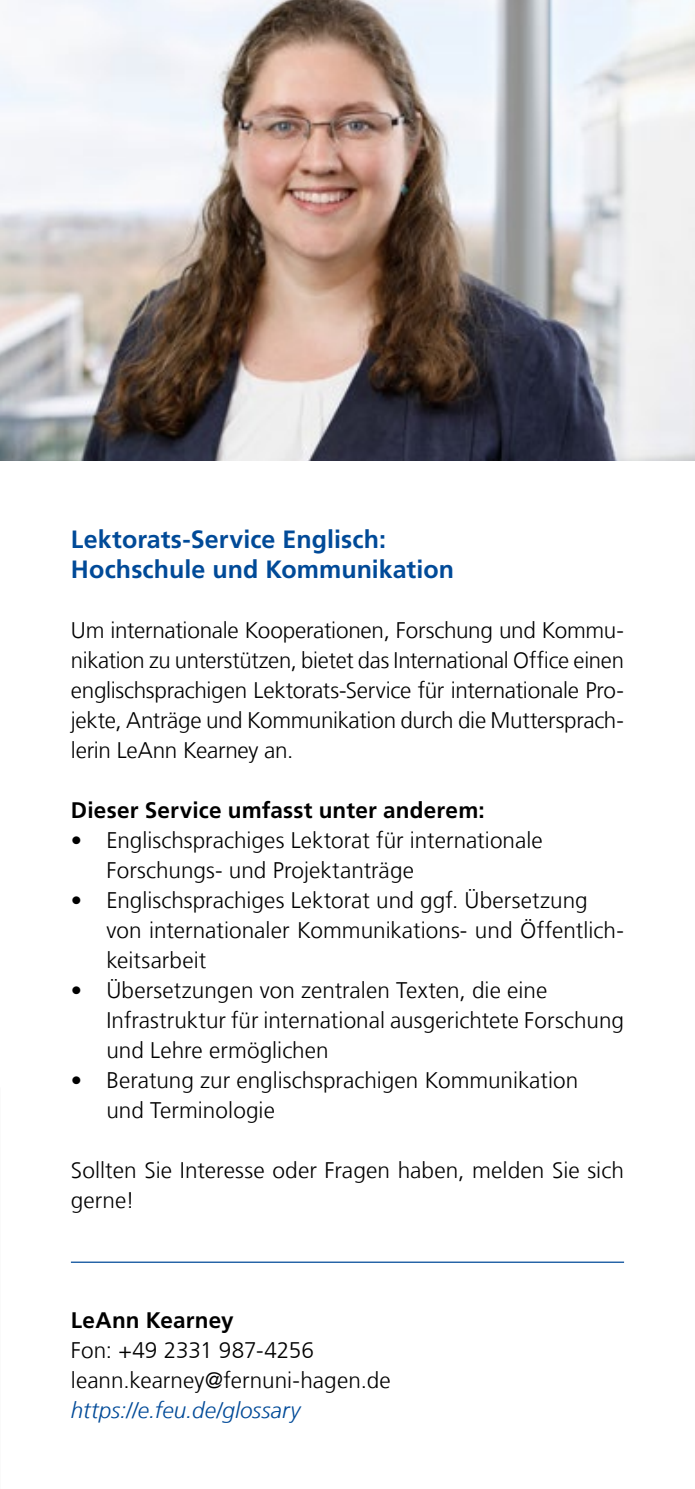
<style>
.page{position:relative;width:695px;height:1489px;background:#fff}
.page>*{position:absolute;margin:0;border:0;box-sizing:border-box;transform-origin:0 0}
.Subheadline{font:700 25px "Frutiger LT Com";letter-spacing:.005em;color:#004a98}
.Fließtext{font:300 22.5px/30px "Frutiger LT Com";color:#000}
.Fließtext-2{font:700 22.5px "Frutiger LT Com";letter-spacing:.01em;color:#000}
.Fließtext-3{font:italic 300 22.5px "Frutiger LT Com";letter-spacing:.005em;color:#004a98}
</style>
<div class="page">
<hr style="left:71px;top:1261px;width:553px;height:1px;background:#004a98">
<img style="left:0;top:0;width:694px;height:461px">
<p class="Subheadline" style="left:71px;top:524px;width:316px">Lektorats-Service Englisch:</p>
<p class="Subheadline" style="left:71px;top:554px;width:385px">Hochschule und Kommunikation</p>
<p class="Fließtext" style="left:71px;top:615px;width:554px;text-align:justify">Um internationale Kooperationen, Forschung und Kommu&shy;nikation zu unterstützen, bietet das International Office einen englischsprachigen Lektorats-Service für internationale Pro&shy;jekte, Anträge und Kommunikation durch die Muttersprach&shy;lerin LeAnn Kearney an.</p>
<p class="Fließtext-2" style="left:71px;top:796px;width:415px">Dieser Service umfasst unter anderem:</p>
<p class="Fließtext" style="left:71px;top:825px;width:473px">• Englischsprachiges Lektorat für internationale</p>
<p class="Fließtext" style="left:106px;top:855px;width:309px">Forschungs- und Projektanträge</p>
<p class="Fließtext" style="left:71px;top:885px;width:518px">• Englischsprachiges Lektorat und ggf. Übersetzung</p>
<p class="Fließtext" style="left:106px;top:915px;width:519px">von internationaler Kommunikations- und Öffentlich&shy;keitsarbeit</p>
<p class="Fließtext" style="left:71px;top:975px;width:478px">• Übersetzungen von zentralen Texten, die eine</p>
<p class="Fließtext" style="left:106px;top:1005px;width:519px">Infrastruktur für international ausgerichtete Forschung</p>
<p class="Fließtext" style="left:106px;top:1035px;width:224px">und Lehre ermöglichen</p>
<p class="Fließtext" style="left:71px;top:1065px;width:509px">• Beratung zur englischsprachigen Kommunikation</p>
<p class="Fließtext" style="left:106px;top:1095px;width:170px">und Terminologie</p>
<p class="Fließtext" style="left:71px;top:1155px;width:554px">Sollten Sie Interesse oder Fragen haben, melden Sie sich gerne!</p>
<p class="Fließtext-2" style="left:71px;top:1306px;width:164px">LeAnn Kearney</p>
<p class="Fließtext" style="left:71px;top:1335px;width:244px">Fon: +49 2331 987-4256</p>
<p class="Fließtext" style="left:71px;top:1365px;width:321px">leann.kearney@fernuni-hagen.de</p>
<p class="Fließtext-3" style="left:71px;top:1396px;width:231px">https://e.feu.de/glossary</p>
</div>
